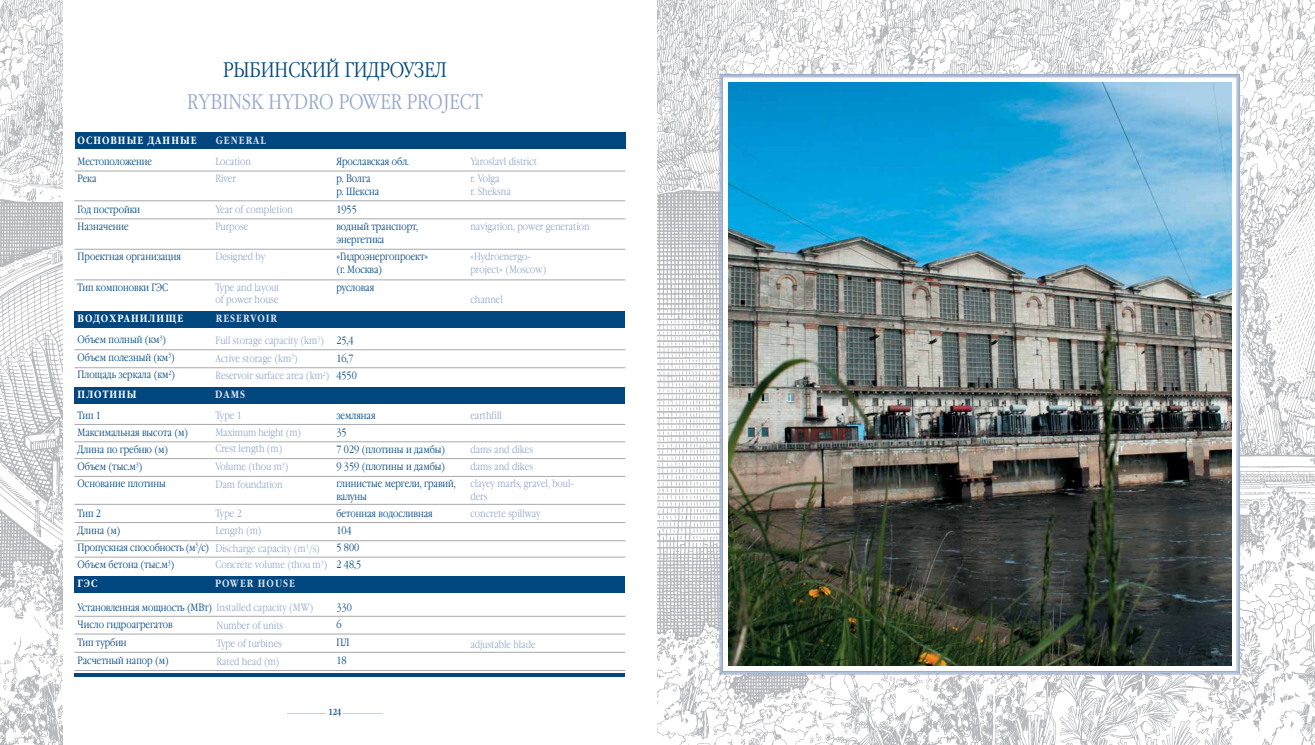
<style>
.page{position:relative;width:1315px;height:745px;background:#fff}
.page>*{position:absolute;margin:0;border:0;box-sizing:border-box;transform-origin:0 0}
.t1{font:300 21px "Garamond Narrow C";color:#95a9ca}
.t2{font:300 21px "Garamond Narrow C";color:#00467f}
.t3{font:300 10.5px/17.6px "Garamond Narrow C";color:#00467f}
.t4{font:300 10.5px/17.6px "Garamond Narrow C";color:#95a9ca}
.t5{font:700 10.5px "Garamond Narrow C";letter-spacing:.1em;color:#fff}
.t6{font:700 10.5px "Garamond Narrow C";letter-spacing:.1em;color:#dbdfec}
.t7{font:700 8.75px "Garamond Narrow C";color:#225d92}
.s1{color:#95a9ca}
</style>
<div class="page">
<img style="left:0;top:0;width:62px;height:744px">
<hr style="left:287px;top:712px;width:96px;height:1px;background:#c3d0e3">
<div style="left:327px;top:707px;width:16px;height:11px;background:#fff"></div>
<img style="left:657px;top:0;width:658px;height:744px">
<svg style="left:719px;top:73px;width:521px;height:601px"></svg>
<img style="left:728px;top:82px;width:503px;height:583px">
<div style="left:75px;top:132px;width:551px;height:17px;background:#00467f"></div>
<hr style="left:74px;top:171px;width:551px;height:1px;background:#a7a9ac">
<hr style="left:74px;top:200px;width:551px;height:1px;background:#a7a9ac">
<hr style="left:74px;top:218px;width:551px;height:1px;background:#a7a9ac">
<hr style="left:74px;top:249px;width:551px;height:1px;background:#a7a9ac">
<div style="left:74px;top:311px;width:551px;height:16px;background:#00467f"></div>
<div style="left:74px;top:387px;width:551px;height:17px;background:#00467f"></div>
<div style="left:74px;top:575px;width:551px;height:17px;background:#00467f"></div>
<hr style="left:74px;top:279px;width:551px;height:1px;background:#a7a9ac">
<hr style="left:74px;top:349px;width:551px;height:1px;background:#a7a9ac">
<hr style="left:74px;top:367px;width:551px;height:1px;background:#a7a9ac">
<hr style="left:74px;top:424px;width:551px;height:1px;background:#a7a9ac">
<hr style="left:74px;top:441px;width:551px;height:1px;background:#a7a9ac">
<hr style="left:74px;top:458px;width:551px;height:1px;background:#a7a9ac">
<hr style="left:74px;top:476px;width:551px;height:1px;background:#a7a9ac">
<hr style="left:74px;top:504px;width:551px;height:1px;background:#a7a9ac">
<hr style="left:74px;top:522px;width:551px;height:1px;background:#a7a9ac">
<hr style="left:74px;top:540px;width:551px;height:1px;background:#a7a9ac">
<hr style="left:74px;top:556px;width:551px;height:1px;background:#a7a9ac">
<hr style="left:74px;top:615px;width:551px;height:1px;background:#a7a9ac">
<hr style="left:74px;top:633px;width:551px;height:1px;background:#a7a9ac">
<hr style="left:74px;top:651px;width:551px;height:1px;background:#a7a9ac">
<hr style="left:74px;top:669px;width:551px;height:1px;background:#a7a9ac">
<hr style="left:74px;top:673px;width:551px;height:3px;background:#00467f">
<h1 class="t2" style="left:223px;top:58px;width:225px">РЫБИНСКИЙ ГИДРОУЗЕЛ</h1>
<h1 class="t1" style="left:187px;top:90px;width:297px">RYBINSK HYDRO POWER PROJECT</h1>
<p class="t5" style="left:78px;top:134px;width:120px">ОСНОВНЫЕ ДАННЫЕ</p>
<p class="t6" style="left:216px;top:134px;width:51px">GENERAL</p>
<p class="t3" style="left:78px;top:153px;width:76px">Местоположение<br>Река</p>
<p class="t3" style="left:78px;top:200px;width:64px">Год постройки<br>Назначениe</p>
<p class="t3" style="left:78px;top:248px;width:105px">Проектная организация</p>
<p class="t3" style="left:78px;top:278px;width:92px">Тип компоновки ГЭС</p>
<p class="t3" style="left:336px;top:153px;width:74px">Ярославская обл. р. Волга</p>
<p class="t3" style="left:336px;top:183px;width:83px">р. Шексна<br>1955<br>водный транспорт,</p>
<p class="t3" style="left:336px;top:230px;width:93px">энергетика «Гидроэнергопроект»</p>
<p class="t3" style="left:336px;top:261px;width:47px">(г. Москва) русловая</p>
<p class="t4" style="left:470px;top:153px;width:68px">Yaroslavl district r. Volga</p>
<p class="t4" style="left:470px;top:183px;width:42px">r. Sheksna</p>
<p class="t4" style="left:470px;top:218px;width:121px">navigation, power generation</p>
<p class="t4" style="left:470px;top:250px;width:78px;line-height:12.6px">«Hydroenergo&shy;project» (Moscow)</p>
<p class="t4" style="left:470px;top:291px;width:34px">channel</p>
<p class="t4" style="left:215px;top:153px;width:37px">Location<br>River</p>
<p class="t4" style="left:215px;top:200px;width:79px">Year of completion<br>Purpose</p>
<p class="t4" style="left:215px;top:248px;width:51px">Designed by</p>
<p class="t4" style="left:215px;top:281px;width:65px;line-height:12.6px">Type and layout of power house</p>
<p class="t5" style="left:78px;top:312px;width:107px">ВОДОХРАНИЛИЩЕ</p>
<p class="t6" style="left:216px;top:312px;width:63px">RESERVOIR</p>
<p class="t3" style="left:78px;top:331px;width:99px">Объем полный (км<sup>3</sup>)<br>Объем полезный (км<sup>3</sup>)<br>Площадь зеркала (км<sup>2</sup>)</p>
<p class="t3" style="left:336px;top:332px;width:22px">25,4<br>16,7<br>4550</p>
<p class="t4" style="left:215px;top:332px;width:116px">Full storage capacity (km<sup>3</sup>)<br>Active storage (km<sup>3</sup>)<br>Reservoir surface area (km<sup>2</sup>)</p>
<p class="t5" style="left:78px;top:388px;width:61px">ПЛОТИНЫ</p>
<p class="t6" style="left:215px;top:388px;width:32px">DAMS</p>
<p class="t3" style="left:78px;top:406px;width:112px;line-height:17.1px">Тип 1<br>Максимальная высота (м)<br>Длина по гребню (м)<br>Объем (тыс.м<sup>3</sup>)<br>Основание плотины</p>
<p class="t3" style="left:78px;top:504px;width:133px;line-height:17.1px">Тип 2<br>Длина (м)<br>Пропускная способность (м<sup>3</sup>/с)<br>Объем бетона (тыс.м<sup>3</sup>)</p>
<p class="t4" style="left:215px;top:406px;width:87px">Type 1<br>Maximum height (m)</p>
<p class="t4" style="left:215px;top:439px;width:75px;line-height:17.8px">Crest length (m)<br>Volume (thou m<sup>3</sup>)<br>Dam foundation</p>
<p class="t4" style="left:215px;top:504px;width:106px;line-height:17.8px">Type 2<br>Length (m)<br>Discharge capacity (m<sup>3</sup>/s)</p>
<p class="t4" style="left:215px;top:555px;width:113px">Concrete volume (thou m<sup>3</sup>)</p>
<p class="t3" style="left:336px;top:406px;width:121px;line-height:17.1px">земляная<br>35<br>7 029 (плотины и дамбы)<br>9 359 (плотины и дамбы) глинистые мергели, гравий,</p>
<p class="t3" style="left:336px;top:487px;width:98px;line-height:17.1px">валуны<br>бетонная водосливная<br>104<br>5 800<br>2 48,5</p>
<p class="t5" style="left:78px;top:577px;width:21px">ГЭС</p>
<p class="t6" style="left:215px;top:577px;width:81px">POWER HOUSE</p>
<p class="t3" style="left:78px;top:598px;width:237px">Установленная мощность (МВт) <span class="s1">Installed capacity (MW)<br></span>Число гидроагрегатов<br>Тип турбин<br>Расчетный напор (м)</p>
<p class="t3" style="left:336px;top:598px;width:17px">330<br>6<br>ПЛ<br>18</p>
<p class="t4" style="left:216px;top:616px;width:68px;line-height:17.8px">Number of units<br>Type of turbines<br>Rated head (m)</p>
<p class="t4" style="left:470px;top:406px;width:33px">earthfill</p>
<p class="t4" style="left:470px;top:441px;width:105px;line-height:17.1px">dams and dikes<br>dams and dikes<br>clayey marls, gravel, boul-</p>
<p class="t4" style="left:470px;top:487px;width:72px;line-height:17.1px">ders<br>concrete spillway</p>
<p class="t4" style="left:470px;top:636px;width:67px">adjustable blade</p>
<p class="t7" style="left:329px;top:706px;width:14px">124</p>
</div>
